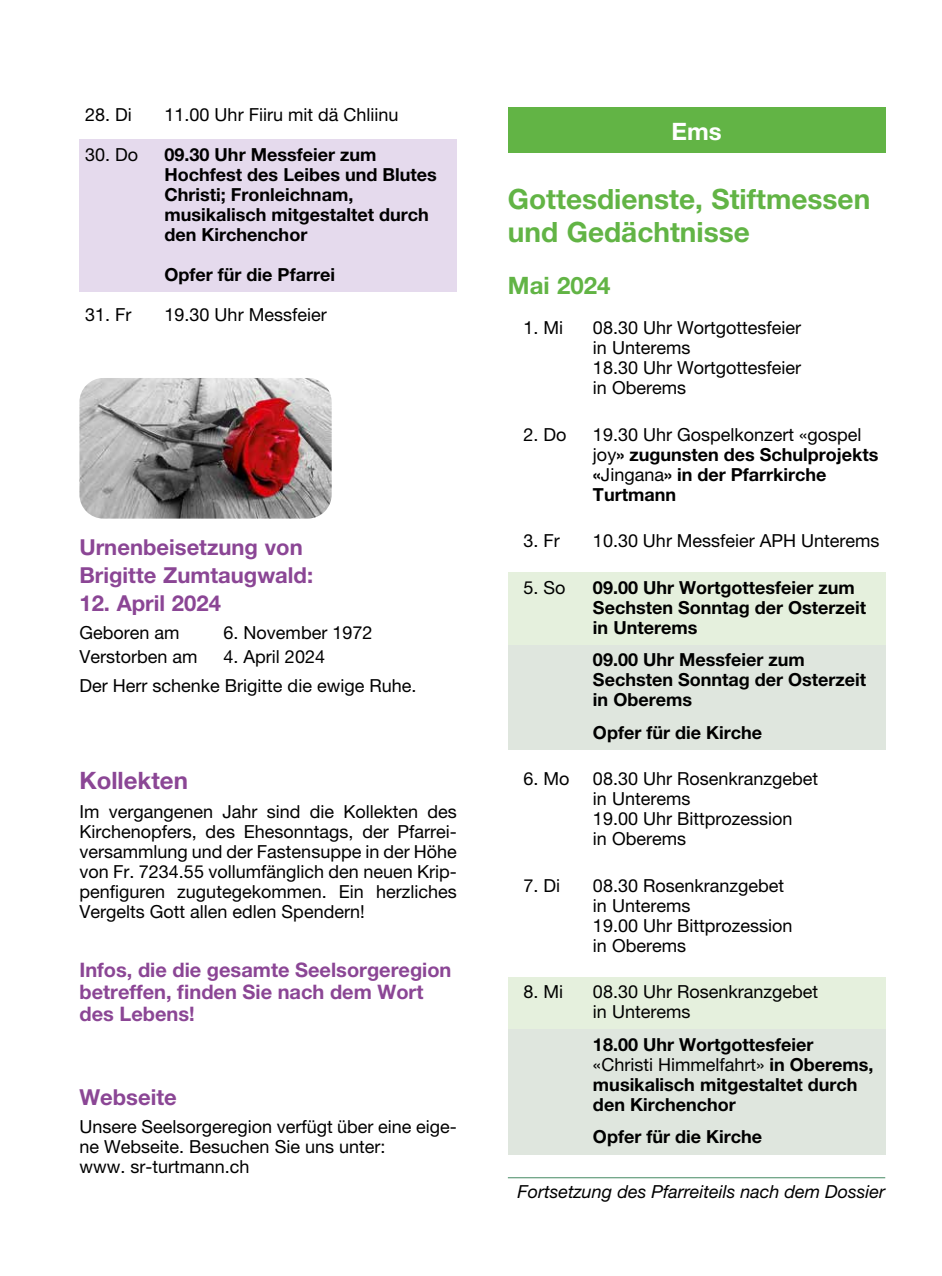
<style>
.page{position:relative;width:942px;height:1276px;background:#fff}
.page>*{position:absolute;margin:0;border:0;box-sizing:border-box;transform-origin:0 0}
.t1{font:700 28px/32.2px "Helvetica Neue LT Pro";color:#62b445}
.t2{font:700 24px "Helvetica Neue LT Pro";color:#8b4695}
.t3{font:700 24px "Helvetica Neue LT Pro";color:#62b445}
.t4{font:700 24px "Helvetica Neue LT Pro";color:#fff}
.t5{font:700 22px/28px "Helvetica Neue LT Pro";color:#8b4695}
.t6{font:700 20px/22px "Helvetica Neue LT Pro";color:#8b4695}
.t7{font:18px/20.2px "Helvetica Neue LT Pro";color:#000}
.t8{font:700 18px/20.2px "Helvetica Neue LT Pro";color:#000}
.t9{font:italic 18px "Helvetica Neue LT Pro";color:#000}
.s1{font-weight:400}
</style>
<div class="page">
<hr style="left:507px;top:1177px;width:377px;height:1px;background:#458a62">
<div style="left:79px;top:139px;width:377px;height:112px;background:#e5daed"></div>
<div style="left:79px;top:239px;width:377px;height:32px;background:#e5daed"></div>
<div style="left:79px;top:259px;width:377px;height:32px;background:#e5daed"></div>
<div style="left:507px;top:572px;width:377px;height:73px;background:#e5f0dd"></div>
<div style="left:507px;top:645px;width:377px;height:72px;background:#dfe6de"></div>
<div style="left:507px;top:717px;width:377px;height:32px;background:#dfe6de"></div>
<div style="left:507px;top:977px;width:377px;height:52px;background:#e5f0dd"></div>
<div style="left:507px;top:1029px;width:377px;height:92px;background:#dfe6de"></div>
<div style="left:507px;top:1101px;width:377px;height:33px;background:#dfe6de"></div>
<div style="left:507px;top:1122px;width:377px;height:32px;background:#dfe6de"></div>
<div style="left:507px;top:108px;width:377px;height:45px;background:#62b445"></div>
<img style="left:79px;top:378px;width:252px;height:140px">
<p class="t7" style="left:85px;top:104px;width:48px">28. Di</p>
<p class="t7" style="left:164px;top:104px;width:235px">11.00 Uhr Fiiru mit dä Chliinu</p>
<p class="t7" style="left:85px;top:144px;width:55px">30. Do</p>
<p class="t8" style="left:164px;top:144px;width:273px">09.30 Uhr Messfeier zum<br>Hochfest des Leibes und Blutes<br>Christi; Fronleichnam, musikalisch mitgestaltet durch den Kirchenchor</p>
<p class="t8" style="left:164px;top:264px;width:172px">Opfer für die Pfarrei</p>
<p class="t7" style="left:85px;top:304px;width:48px">31. Fr</p>
<p class="t7" style="left:164px;top:304px;width:164px">19.30 Uhr Messfeier</p>
<p class="t5" style="left:79px;top:532px;width:235px">Urnenbeisetzung von<br>Brigitte Zumtaugwald:</p>
<p class="t5" style="left:79px;top:588px;width:143px">12. April 2024</p>
<p class="t7" style="left:79px;top:622px;width:102px">Geboren am</p>
<p class="t7" style="left:223px;top:622px;width:150px">6. November 1972</p>
<p class="t7" style="left:79px;top:646px;width:120px">Verstorben am</p>
<p class="t7" style="left:79px;top:642px;width:338px;line-height:28.6px;text-indent:144px">4. April 2024<br>Der Herr schenke Brigitte die ewige Ruhe.</p>
<h2 class="t2" style="left:79px;top:766px;width:110px">Kollekten</h2>
<p class="t7" style="left:79px;top:801px;width:379px;text-align:justify">Im vergangenen Jahr sind die Kollekten des Kirchenopfers, des Ehesonntags, der Pfarrei&shy;versammlung und der Fastensuppe in der Höhe von Fr. 7234.55 vollumfänglich den neuen Krip&shy;penfiguren zugutegekommen. Ein herzliches Vergelts Gott allen edlen Spendern!</p>
<p class="t6" style="left:79px;top:958px;width:373px">Infos, die die gesamte Seelsorgeregion betreffen, finden Sie nach dem Wort des Lebens!</p>
<p class="t5" style="left:79px;top:1082px;width:99px">Webseite</p>
<p class="t7" style="left:79px;top:1116px;width:378px">Unsere Seelsorgeregion verfügt über eine eige&shy;ne Webseite. Besuchen Sie uns unter:<br>www. sr-turtmann.ch</p>
<h2 class="t4" style="left:671px;top:116px;width:52px">Ems</h2>
<h1 class="t1" style="left:507px;top:183px;width:364px">Gottesdienste, Stiftmessen und Gedächtnisse</h1>
<h2 class="t3" style="left:507px;top:270px;width:104px">Mai 2024</h2>
<p class="t7" style="left:523px;top:317px;width:41px">1. Mi</p>
<p class="t7" style="left:592px;top:317px;width:210px">08.30 Uhr Wortgottesfeier in Unterems<br>18.30 Uhr Wortgottesfeier in Oberems</p>
<p class="t7" style="left:523px;top:424px;width:45px">2. Do</p>
<p class="t8" style="left:592px;top:424px;width:287px"><span class="s1">19.30 Uhr Gospelkonzert «gospel joy</span>» zugunsten des Schulprojekts «<span class="s1">Jingana</span>» in der Pfarrkirche<br>Turtmann</p>
<p class="t7" style="left:523px;top:530px;width:38px">3. Fr</p>
<p class="t7" style="left:592px;top:530px;width:288px">10.30 Uhr Messfeier APH Unterems</p>
<p class="t7" style="left:523px;top:577px;width:44px">5. So</p>
<p class="t8" style="left:592px;top:577px;width:275px">09.00 Uhr Wortgottesfeier zum<br>Sechsten Sonntag der Osterzeit in Unterems</p>
<p class="t8" style="left:592px;top:649px;width:275px">09.00 Uhr Messfeier zum<br>Sechsten Sonntag der Osterzeit in Oberems</p>
<p class="t8" style="left:592px;top:722px;width:170px">Opfer für die Kirche</p>
<p class="t7" style="left:523px;top:768px;width:48px">6. Mo</p>
<p class="t7" style="left:592px;top:768px;width:227px">08.30 Uhr Rosenkranzgebet in Unterems<br>19.00 Uhr Bittprozession<br>in Oberems</p>
<p class="t7" style="left:523px;top:875px;width:38px">7. Di</p>
<p class="t7" style="left:592px;top:875px;width:201px">08.30 Rosenkranzgebet in Unterems<br>19.00 Uhr Bittprozession in Oberems</p>
<p class="t7" style="left:523px;top:981px;width:41px">8. Mi</p>
<p class="t7" style="left:592px;top:981px;width:227px">08.30 Uhr Rosenkranzgebet in Unterems</p>
<p class="t8" style="left:592px;top:1033px;width:282px">18.00 Uhr Wortgottesfeier <span class="s1">«Christi Himmelfahrt»</span> in Oberems, musikalisch mitgestaltet durch den Kirchenchor</p>
<p class="t8" style="left:592px;top:1126px;width:170px">Opfer für die Kirche</p>
<p class="t9" style="left:517px;top:1181px;width:369px">Fortsetzung des Pfarreiteils nach dem Dossier</p>
</div>
